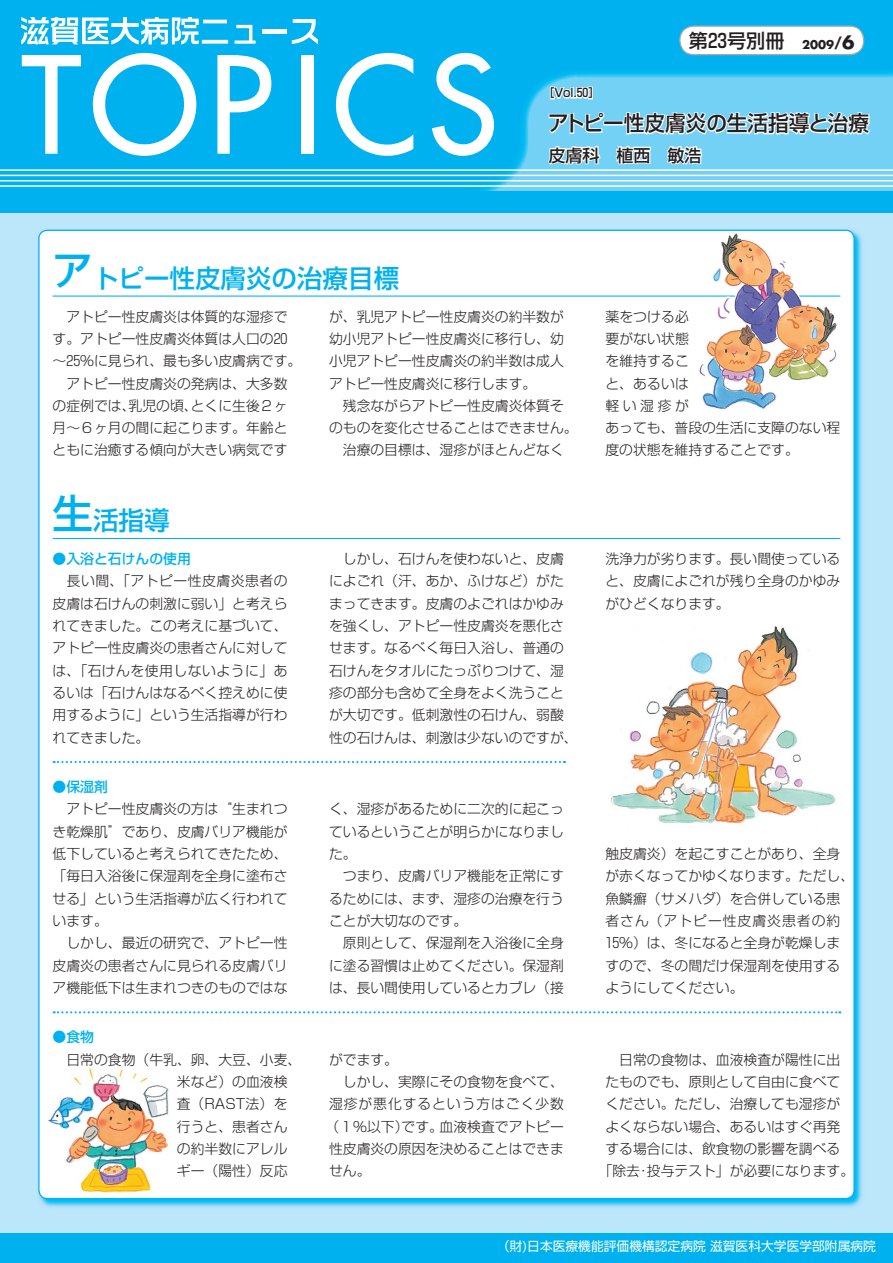
<style>
.page{position:relative;width:893px;height:1263px;background:#bce6fa}
.page>*{position:absolute;margin:0;border:0;box-sizing:border-box;transform-origin:0 0}
.t1{font:500 25.5px "Shin Go Pro";color:#00b1ef}
.t2{font:500 21.3px "Shin Go Pro";color:#231f20}
.t3{font:500 19.2px "Shin Go Pro";color:#231f20}
.t4{font:500 16.95px "Shin Go Pro";color:#231f20}
.t5{font:300 13.8px/22.4px "Shin Go Pro";color:#231f20}
.t6{font:500 13.8px "Shin Go Pro";color:#00b1ef}
.t7{font:300 13.8px "Shin Go Pro";letter-spacing:.065em;color:#231f20}
.t8{font:12.75px "Shin Go Pro";color:#fff}
.t9{font:500 11.7px "Shin Go Pro";color:#231f20}
.t10{font:700 11.7px "Futura Std";color:#231f20}
.s1{font-size:13.8px}
.s2{font-size:18px}
.s3{font-size:40.35px}
</style>
<div class="page">
<svg style="left:0;top:0;width:893px;height:191px;background:#1cb8f0"></svg>
<svg style="left:22px;top:55px;width:59px;height:99px;background:#4cc8f3"></svg>
<svg style="left:93px;top:53px;width:103px;height:103px;background:#51caf4"></svg>
<svg style="left:217px;top:55px;width:54px;height:99px;background:#6fd2f5"></svg>
<div style="left:301px;top:55px;width:13px;height:99px;background:#fff"></div>
<svg style="left:336px;top:53px;width:77px;height:103px;background:#4ac7f3"></svg>
<svg style="left:432px;top:53px;width:62px;height:103px;background:#62cef5"></svg>
<svg style="left:21px;top:17px;width:178px;height:27px;background:#83d9f7"></svg>
<hr style="left:203px;top:20px;width:24px;height:3px;background:#fff">
<svg style="left:202px;top:40px;width:26px;height:4px"></svg>
<svg style="left:235px;top:25px;width:21px;height:19px"></svg>
<hr style="left:262px;top:29px;width:25px;height:4px;background:#fff">
<svg style="left:292px;top:19px;width:26px;height:25px"></svg>
<hr style="left:0;top:169px;width:893px;height:2px;background:#fff">
<hr style="left:0;top:175px;width:893px;height:1px;background:#fff">
<hr style="left:0;top:180px;width:893px;height:1px;background:#fff">
<hr style="left:0;top:185px;width:893px;height:2px;background:#fff">
<div style="left:0;top:191px;width:893px;height:22px;background:#00b1ef"></div>
<img style="left:38px;top:229px;width:824px;height:978px">
<div style="left:39px;top:230px;width:815px;height:968px;background:#fff;border-radius:9px"></div>
<div style="left:0;top:1233px;width:893px;height:30px;background:#00b1ef"></div>
<img style="left:610px;top:626px;width:226px;height:198px">
<svg style="left:547px;top:111px;width:58px;height:24px"></svg>
<div style="left:603px;top:121px;width:21px;height:5px;border:2px solid #fff"></div>
<svg style="left:549px;top:86px;width:45px;height:17px"></svg>
<svg style="left:546px;top:144px;width:56px;height:23px"></svg>
<svg style="left:614px;top:111px;width:258px;height:56px;background:#a5e1f9"></svg>
<div style="left:680px;top:26px;width:184px;height:29px;background:#fff;border-radius:14px"></div>
<div style="left:679px;top:26px;width:185px;height:29px;border:1px solid #a8a9ad;border-radius:14px"></div>
<hr style="left:53px;top:296px;width:787px;height:1px;background:#00b1ef">
<hr style="left:53px;top:538px;width:787px;height:1px;background:#00b1ef">
<img style="left:702px;top:233px;width:137px;height:176px">
<svg style="left:54px;top:761px;width:511px;height:2px"></svg>
<svg style="left:54px;top:1011px;width:786px;height:2px"></svg>
<img style="left:48px;top:1068px;width:121px;height:125px">
<p class="t9" style="left:543px;top:83px;width:59px">［Vol.50[</p>
<h3 class="t3" style="left:689px;top:25px;width:97px">第23号別冊</h3>
<p class="t10" style="left:802px;top:37px;width:54px">2009<span class="s1">/</span><span class="s2">6</span></p>
<h2 class="t2" style="left:548px;top:106px;width:322px">アトピー性皮膚炎の生活指導と治療</h2>
<p class="t4" style="left:549px;top:141px;width:155px">皮膚科　植西　敏浩</p>
<h1 class="t1" style="left:53px;top:257px;width:348px"><span class="s3">ア</span>トピー性皮膚炎の治療目標</h1>
<p class="t5" style="left:53px;top:303px;width:236px">　アトピー性皮膚炎は体質的な湿疹で</p>
<p class="t5" style="left:53px;top:326px;width:236px">す。アトピー性皮膚炎体質は人口の20</p>
<p class="t5" style="left:53px;top:348px;width:250px">～25％に見られ、最も多い皮膚病です。</p>
<p class="t5" style="left:53px;top:370px;width:236px">　アトピー性皮膚炎の発病は、大多数</p>
<p class="t5" style="left:191px;top:393px;width:98px">とくに生後２ヶ</p>
<p class="t5" style="left:329px;top:303px;width:250px">が、乳児アトピー性皮膚炎の約半数が幼小児アトピー性皮膚炎に移行し、幼小児アトピー性皮膚炎の約半数は成人アトピー性皮膚炎に移行します。<br>　残念ながらアトピー性皮膚炎体質そのものを変化させることはできません。　治療の目標は、湿疹がほとんどなく</p>
<p class="t5" style="left:53px;top:393px;width:236px">の症例では、<br>月～６ヶ月の間に起こります。年齢とともに治癒する傾向が大きい病気です</p>
<p class="t5" style="left:129px;top:393px;width:71px">乳児の頃、</p>
<p class="t5" style="left:605px;top:303px;width:236px">薬をつける必<br>要がない状態<br>を維持するこ<br>と、あるいは<br>軽い湿疹が<br>あっても、普段の生活に支障のない程度の状態を維持することです。</p>
<h1 class="t1" style="left:53px;top:499px;width:118px"><span class="s3">生</span>活指導</h1>
<p class="t6" style="left:53px;top:547px;width:140px">●入浴と石けんの使用</p>
<p class="t5" style="left:53px;top:568px;width:236px;text-align:justify">　長い間、「アトピー性皮膚炎患者の皮膚は石けんの刺激に弱い」と考えられてきました。この考えに基づいて、アトピー性皮膚炎の患者さんに対しては、「石けんを使用しないように」あるいは「石けんはなるべく控えめに使用するように」という生活指導が行われてきました。</p>
<p class="t5" style="left:329px;top:546px;width:250px">　しかし、石けんを使わないと、皮膚によごれ（汗、あか、ふけなど）がたまってきます。皮膚のよごれはかゆみを強くし、アトピー性皮膚炎を悪化させます。なるべく毎日入浴し、普通の石けんをタオルにたっぷりつけて、湿疹の部分も含めて全身をよく洗うことが大切です。低刺激性の石けん、弱酸性の石けんは、刺激は少ないのですが、</p>
<p class="t5" style="left:605px;top:546px;width:236px;text-align:justify">洗浄力が劣ります。長い間使っていると、皮膚によごれが残り全身のかゆみがひどくなります。</p>
<p class="t6" style="left:53px;top:775px;width:57px">●保湿剤</p>
<p class="t5" style="left:53px;top:796px;width:236px">　アトピー性皮膚炎の方は“生まれつき乾燥肌”であり、皮膚バリア機能が低下していると考えられてきたため、「毎日入浴後に保湿剤を全身に塗布させる」という生活指導が広く行われています。<br>　しかし、最近の研究で、アトピー性皮膚炎の患者さんに見られる皮膚バリア機能低下は生まれつきのものではな</p>
<p class="t5" style="left:329px;top:796px;width:236px">く、湿疹があるために二次的に起こっているということが明らかになりました。<br>　つまり、皮膚バリア機能を正常にするためには、まず、湿疹の治療を行うことが大切なのです。<br>　原則として、保湿剤を入浴後に全身に塗る習慣は止めてください。保湿剤は、長い間使用しているとカブレ（接</p>
<p class="t6" style="left:53px;top:1026px;width:43px">●食物</p>
<p class="t5" style="left:177px;top:1046px;width:126px;text-indent:-124px">　日常の食物（牛乳、卵、大豆、小麦、米など）の血液検査（RAST法）を行うと、患者さんの約半数にアレルギー（陽性）反応</p>
<p class="t5" style="left:329px;top:1046px;width:71px">がでます。</p>
<p class="t5" style="left:329px;top:1069px;width:236px">　しかし、実際にその食物を食べて、</p>
<p class="t7" style="left:329px;top:1093px;width:236px">湿疹が悪化するという方はごく少数</p>
<p class="t5" style="left:440px;top:1113px;width:126px">血液検査でアトピー</p>
<p class="t5" style="left:326px;top:1113px;width:240px">（１％以下）<br>性皮膚炎の原因を決めることはできません。</p>
<p class="t5" style="left:402px;top:1113px;width:43px">です。</p>
<p class="t5" style="left:605px;top:841px;width:250px">触皮膚炎）を起こすことがあり、全身が赤くなってかゆくなります。ただし、魚鱗癬（サメハダ）を合併している患者さん（アトピー性皮膚炎患者の約<br>15%）は、冬になると全身が乾燥しますので、冬の間だけ保湿剤を使用するようにしてください。</p>
<p class="t5" style="left:605px;top:1046px;width:236px">　日常の食物は、血液検査が陽性に出</p>
<p class="t5" style="left:605px;top:1069px;width:236px">たものでも、原則として自由に食べて</p>
<p class="t5" style="left:605px;top:1091px;width:236px">ください。ただし、治療しても湿疹が</p>
<p class="t5" style="left:605px;top:1113px;width:236px">よくならない場合、あるいはすぐ再発</p>
<p class="t5" style="left:605px;top:1136px;width:236px">する場合には、飲食物の影響を調べる</p>
<p class="t5" style="left:647px;top:1158px;width:209px">投与テスト」が必要になります。</p>
<p class="t5" style="left:598px;top:1158px;width:43px">「除去</p>
<p class="t5" style="left:636px;top:1158px;width:15px">・</p>
<p class="t8" style="left:497px;top:1235px;width:380px">（財)日本医療機能評価機構認定病院滋賀医科大学医学部附属病院</p>
</div>
